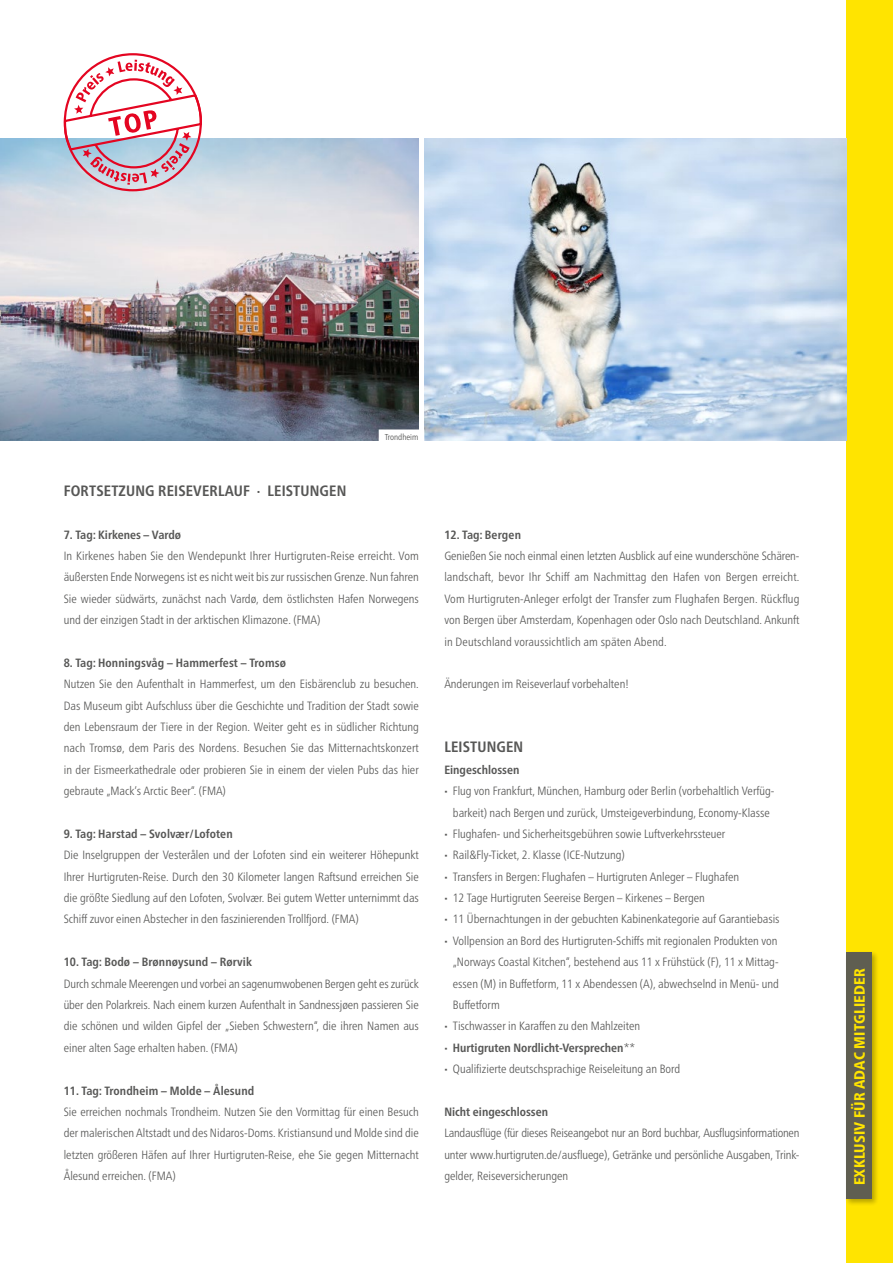
<style>
.page{position:relative;width:893px;height:1263px;background:#fff}
.page>*{position:absolute;margin:0;border:0;box-sizing:border-box;transform-origin:0 0}
.t1{font:700 condensed 15px "Frutiger Neue LT Pro";letter-spacing:.01em;color:#575756}
.t2{font:800 condensed 15px "Frutiger Neue LT Pro";letter-spacing:.01em;color:#ffe400}
.t3{font:300 condensed 12px/21.3px "Frutiger Neue LT Pro";color:#575756;text-align:justify}
.t4{font:700 condensed 12px "Frutiger Neue LT Pro";color:#575756}
.t5{font:300 condensed 8.55px "Frutiger Neue LT Pro";color:#4a4a49}
.s1{font-weight:800;font-stretch:normal}
.s2{font-weight:300}
</style>
<div class="page">
<div style="left:846px;top:0;width:47px;height:1263px;background:#ffe400"></div>
<img style="left:0;top:138px;width:419px;height:302px">
<div style="left:844px;top:950px;width:35px;height:256px;background:#000;opacity:.3"></div>
<div style="left:846px;top:952px;width:26px;height:247px;background:#5f5e51"></div>
<svg style="left:64px;top:60px;width:138px;height:125px"></svg>
<img style="left:425px;top:138px;width:421px;height:302px">
<div style="left:379px;top:429px;width:45px;height:15px;background:#fff"></div>
<p class="t5" style="left:385px;top:432px;width:35px">Trondheim</p>
<p class="t1" style="left:64px;top:482px;width:284px">FORTSETZUNG REISEVERLAUF ∙ LEISTUNGEN</p>
<p class="t4" style="left:64px;top:527px;width:119px">7. Tag: Kirkenes – Vardø</p>
<p class="t3" style="left:64px;top:545px;width:357px">In Kirkenes haben Sie den Wendepunkt Ihrer Hurtigruten-Reise erreicht. Vom äußersten Ende Norwegens ist es nicht weit bis zur russischen Grenze. Nun fahren Sie wieder südwärts, zunächst nach Vardø, dem östlichsten Hafen Norwegens und der einzigen Stadt in der arktischen Klimazone. (FMA)</p>
<p class="t4" style="left:64px;top:656px;width:224px">8. Tag: Honningsvåg – Hammerfest – Tromsø</p>
<p class="t3" style="left:64px;top:673px;width:357px">Nutzen Sie den Aufenthalt in Hammerfest, um den Eisbärenclub zu besuchen.<br>Das Museum gibt Aufschluss über die Geschichte und Tradition der Stadt sowie den Lebensraum der Tiere in der Region. Weiter geht es in südlicher Richtung nach Tromsø, dem Paris des Nordens. Besuchen Sie das Mitternachtskonzert in der Eismeerkathedrale oder probieren Sie in einem der vielen Pubs das hier gebraute „Mack’s Arctic Beer“. (FMA)</p>
<p class="t4" style="left:64px;top:827px;width:170px">9. Tag: Harstad – Svolvær/Lofoten</p>
<p class="t3" style="left:64px;top:844px;width:357px">Die Inselgruppen der Vesterålen und der Lofoten sind ein weiterer Höhepunkt Ihrer Hurtigruten-Reise. Durch den 30 Kilometer langen Raftsund erreichen Sie die größte Siedlung auf den Lofoten, Svolvær. Bei gutem Wetter unternimmt das Schiff zuvor einen Abstecher in den faszinierenden Trollfjord. (FMA)</p>
<p class="t4" style="left:64px;top:955px;width:190px">10. Tag: Bodø – Brønnøysund – Rørvik</p>
<p class="t3" style="left:64px;top:973px;width:357px">Durch schmale Meerengen und vorbei an sagenumwobenen Bergen geht es zurück über den Polarkreis. Nach einem kurzen Aufenthalt in Sandnessjøen passieren Sie die schönen und wilden Gipfel der „Sieben Schwestern“, die ihren Namen aus einer alten Sage erhalten haben. (FMA)</p>
<p class="t4" style="left:64px;top:1083px;width:192px">11. Tag: Trondheim – Molde – Ålesund</p>
<p class="t3" style="left:64px;top:1101px;width:357px">Sie erreichen nochmals Trondheim. Nutzen Sie den Vormittag für einen Besuch der malerischen Altstadt und des Nidaros-Doms. Kristiansund und Molde sind die letzten größeren Häfen auf Ihrer Hurtigruten-Reise, ehe Sie gegen Mitternacht Ålesund erreichen. (FMA)</p>
<p class="t4" style="left:444px;top:527px;width:78px">12. Tag: Bergen</p>
<p class="t3" style="left:444px;top:545px;width:357px">Genießen Sie noch einmal einen letzten Ausblick auf eine wunderschöne Schären&shy;landschaft, bevor Ihr Schiff am Nachmittag den Hafen von Bergen erreicht.<br>Vom Hurtigruten-Anleger erfolgt der Transfer zum Flughafen Bergen. Rückflug von Bergen über Amsterdam, Kopenhagen oder Oslo nach Deutschland. Ankunft in Deutschland voraussichtlich am späten Abend.</p>
<p class="t3" style="left:444px;top:673px;width:186px">Änderungen im Reiseverlauf vorbehalten!</p>
<p class="t1" style="left:444px;top:738px;width:80px">LEISTUNGEN</p>
<p class="t4" style="left:444px;top:763px;width:76px">Eingeschlossen</p>
<p class="t3" style="left:444px;top:780px;width:331px"><span class="s1">∙</span> Flug von Frankfurt, München, Hamburg oder Berlin (vorbehaltlich Verfüg-</p>
<p class="t3" style="left:453px;top:802px;width:319px">barkeit) nach Bergen und zurück, Umsteigeverbindung, Economy-Klasse</p>
<p class="t3" style="left:444px;top:823px;width:282px"><span class="s1">∙</span> Flughafen- und Sicherheitsgebühren sowie Luftverkehrssteuer</p>
<p class="t3" style="left:444px;top:844px;width:182px"><span class="s1">∙</span> Rail&amp;Fly-Ticket, 2. Klasse (ICE-Nutzung)</p>
<p class="t3" style="left:444px;top:866px;width:296px"><span class="s1">∙</span> Transfers in Bergen: Flughafen – Hurtigruten Anleger – Flughafen</p>
<p class="t3" style="left:444px;top:887px;width:262px"><span class="s1">∙</span> 12 Tage Hurtigruten Seereise Bergen – Kirkenes – Bergen</p>
<p class="t3" style="left:444px;top:908px;width:337px"><span class="s1">∙</span> 11 Übernachtungen in der gebuchten Kabinenkategorie auf Garantiebasis</p>
<p class="t3" style="left:444px;top:930px;width:335px"><span class="s1">∙</span> Vollpension an Bord des Hurtigruten-Schiffs mit regionalen Produkten von</p>
<p class="t3" style="left:453px;top:951px;width:327px">„Norways Coastal Kitchen“, bestehend aus 11 x Frühstück (F), 11 x Mittag-</p>
<p class="t3" style="left:453px;top:973px;width:328px">essen (M) in Buffetform, 11 x Abendessen (A), abwechselnd in Menü- und</p>
<p class="t3" style="left:453px;top:994px;width:48px">Buffetform</p>
<p class="t3" style="left:444px;top:1015px;width:197px"><span class="s1">∙</span> Tischwasser in Karaffen zu den Mahlzeiten</p>
<p class="t4" style="left:444px;top:1040px;width:192px"><span class="s1">∙</span> Hurtigruten Nordlicht-Versprechen<span class="s2">**</span></p>
<p class="t3" style="left:444px;top:1058px;width:237px"><span class="s1">∙</span> Qualifizierte deutschsprachige Reiseleitung an Bord</p>
<p class="t4" style="left:444px;top:1104px;width:105px">Nicht eingeschlossen</p>
<p class="t3" style="left:444px;top:1122px;width:357px">Landausflüge (für dieses Reiseangebot nur an Bord buchbar, Ausflugsinformationen unter www.hurtigruten.de/ausfluege), Getränke und persönliche Ausgaben, Trink&shy;gelder, Reiseversicherungen</p>
<p class="t2" style="left:850px;top:1185px;width:219px;rotate:-90deg">EXKLUSIV FÜR ADAC MITGLIEDER</p>
</div>
